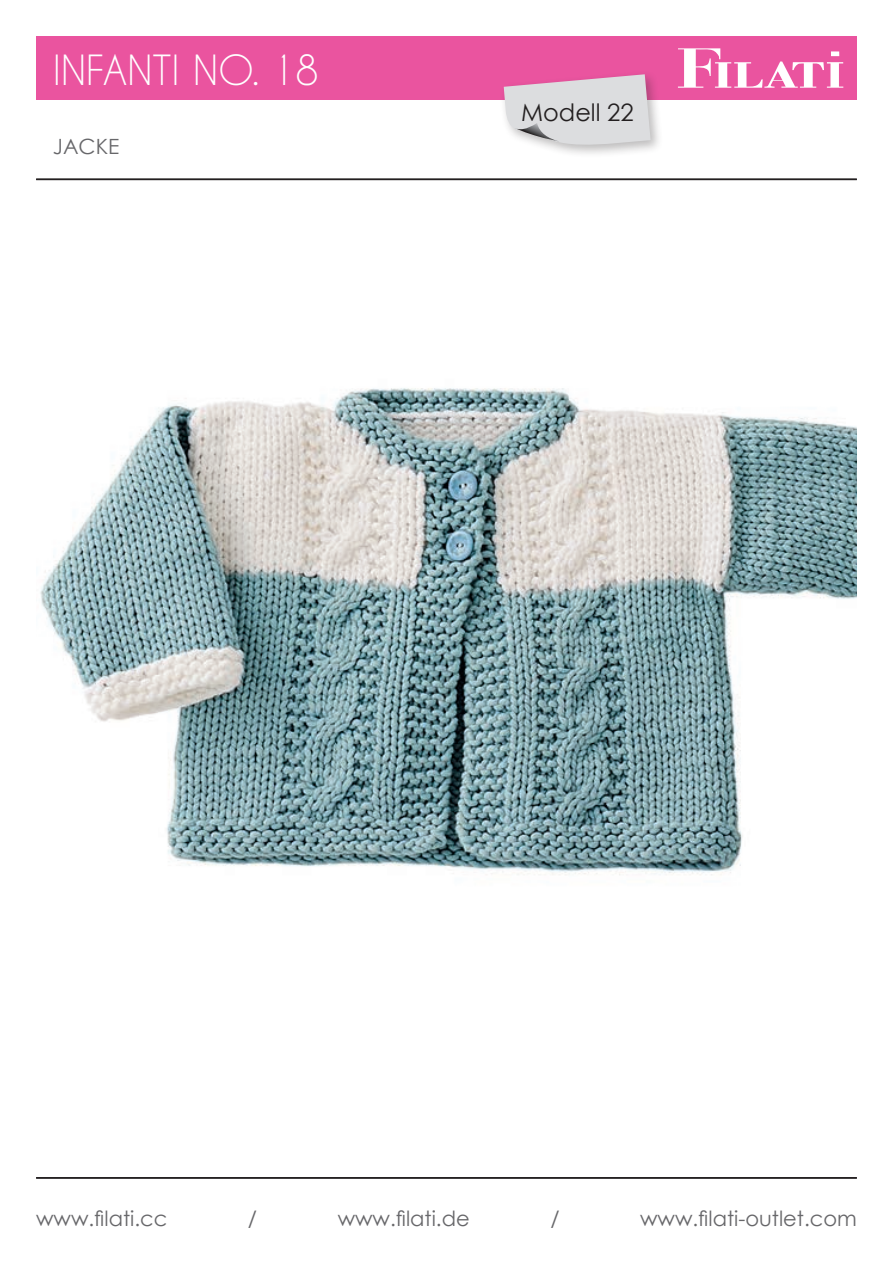
<style>
.page{position:relative;width:893px;height:1263px;background:#fff}
.page>*{position:absolute;margin:0;border:0;box-sizing:border-box;transform-origin:0 0}
.t1{font:39px "Caviar Dreams";color:#fff}
.t2{font:24px "Century Gothic";color:#231f20}
.t3{font:21px "Century Gothic";color:#67676a}
</style>
<div class="page">
<img style="left:36px;top:180px;width:821px;height:695px">
<hr style="left:36px;top:1177px;width:821px;height:1px;background:#231f20">
<hr style="left:36px;top:179px;width:821px;height:1px;background:#231f20">
<div style="left:36px;top:36px;width:821px;height:64px;background:#ea549f"></div>
<svg style="left:678px;top:48px;width:165px;height:40px"></svg>
<div style="left:499px;top:70px;width:165px;height:88px;background:#231f20;opacity:.3"></div>
<svg style="left:504px;top:74px;width:147px;height:76px;background:#dcced7"></svg>
<h1 class="t1" style="left:53px;top:47px;width:268px">INFANTI NO. 18</h1>
<p class="t3" style="left:53px;top:131px;width:68px">JACKE</p>
<p class="t2" style="left:521px;top:96px;width:114px">Modell 22</p>
<p class="t3" style="left:36px;top:1204px;width:133px">www.filati.cc</p>
<p class="t3" style="left:248px;top:1204px;width:11px">/</p>
<p class="t3" style="left:338px;top:1204px;width:134px">www.filati.de</p>
<p class="t3" style="left:550px;top:1204px;width:11px">/</p>
<p class="t3" style="left:640px;top:1204px;width:218px">www.filati-outlet.com</p>
</div>
